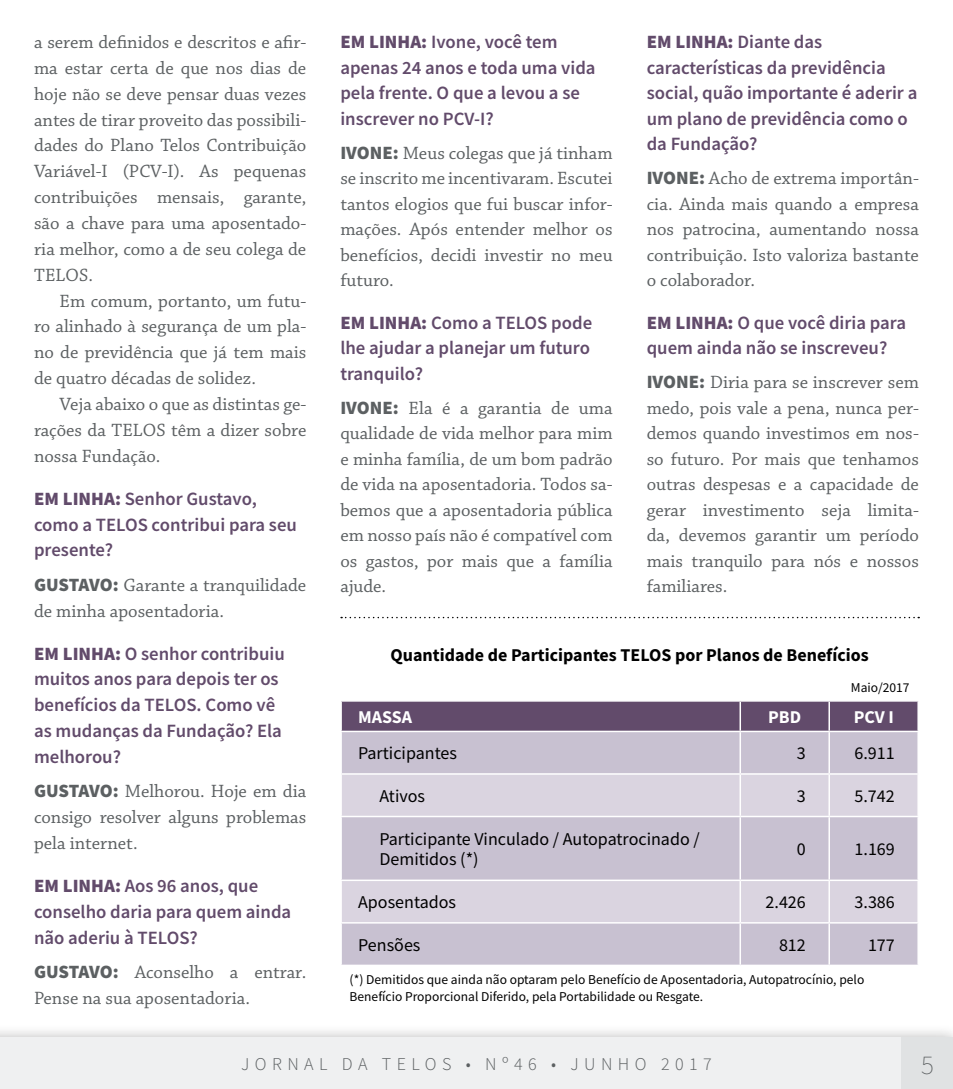
<style>
.page{position:relative;width:953px;height:1089px;background:#fff}
.page>*{position:absolute;margin:0;border:0;box-sizing:border-box;transform-origin:0 0}
.t1{font:200 27px "Source Sans Pro";color:#5c6062}
.t2{font:18.75px/25.5px "Chaparral Pro";color:#5c6062;text-align:justify}
.t3{font:600 18.75px/25.5px "Source Sans Pro";color:#624b6b}
.t4{font:18px/19.5px "Source Sans Pro";color:#000}
.t5{font:700 18px "Source Sans Pro";color:#000}
.t6{font:300 18px "Source Sans Pro";letter-spacing:.3em;color:#5c6062}
.t7{font:700 18px "Source Sans Pro";color:#fff}
.t8{font:13.5px/16.5px "Source Sans Pro";color:#000}
.s1{font-weight:900}
.s2{font-family:"Source Sans Pro";font-weight:900}
</style>
<div class="page">
<div style="left:342px;top:732px;width:575px;height:232px;background:#c8c1d1"></div>
<svg style="left:342px;top:774px;width:575px;height:148px;background:#d2ccd9"></svg>
<div style="left:341px;top:701px;width:577px;height:29px;background:#624b6b"></div>
<hr style="left:739px;top:732px;width:2px;height:41px;background:#fff">
<hr style="left:828px;top:732px;width:2px;height:41px;background:#fff">
<hr style="left:340px;top:773px;width:400px;height:1px;background:#fff">
<hr style="left:740px;top:773px;width:89px;height:1px;background:#fff">
<hr style="left:739px;top:774px;width:2px;height:41px;background:#fff">
<hr style="left:829px;top:773px;width:89px;height:1px;background:#fff">
<hr style="left:828px;top:774px;width:2px;height:41px;background:#fff">
<hr style="left:340px;top:815px;width:400px;height:2px;background:#fff">
<hr style="left:740px;top:815px;width:89px;height:2px;background:#fff">
<hr style="left:739px;top:817px;width:2px;height:62px;background:#fff">
<hr style="left:829px;top:815px;width:89px;height:2px;background:#fff">
<hr style="left:828px;top:817px;width:2px;height:62px;background:#fff">
<hr style="left:340px;top:879px;width:400px;height:2px;background:#fff">
<hr style="left:740px;top:879px;width:89px;height:2px;background:#fff">
<hr style="left:739px;top:881px;width:2px;height:41px;background:#fff">
<hr style="left:829px;top:879px;width:89px;height:2px;background:#fff">
<hr style="left:828px;top:881px;width:2px;height:41px;background:#fff">
<hr style="left:340px;top:922px;width:400px;height:1px;background:#fff">
<hr style="left:740px;top:922px;width:89px;height:1px;background:#fff">
<hr style="left:739px;top:923px;width:2px;height:41px;background:#fff">
<hr style="left:829px;top:922px;width:89px;height:1px;background:#fff">
<hr style="left:828px;top:923px;width:2px;height:41px;background:#fff">
<svg style="left:341px;top:617px;width:578px;height:1px"></svg>
<div style="left:0;top:1023px;width:952px;height:66px;background:#000;opacity:.3"></div>
<div style="left:0;top:1037px;width:952px;height:52px;background:#eff0f1"></div>
<div style="left:901px;top:1037px;width:51px;height:52px;background:#e0e2e3"></div>
<p class="t2" style="left:34px;top:30px;width:274px">a serem definidos e descritos e afir&shy;ma estar certa de que nos dias de hoje não se deve pensar duas vezes antes de tirar proveito das possibili&shy;dades do Plano Telos Contribuição Variável-I (PCV-I). As pequenas contribuições mensais, garante, são a chave para uma aposentado&shy;ria melhor, como a de seu colega de TELOS.</p>
<p class="t2" style="left:34px;top:288px;width:274px;text-indent:26px">Em comum, portanto, um futu&shy;ro alinhado à segurança de um pla&shy;no de previdência que já tem mais de quatro décadas de solidez.</p>
<p class="t2" style="left:34px;top:392px;width:274px;text-indent:26px">Veja abaixo o que as distintas ge&shy;rações da TELOS têm a dizer sobre nossa Fundação.</p>
<p class="t3" style="left:34px;top:485px;width:264px"><span class="s1">EM LINHA:</span> Senhor Gustavo, como a TELOS contribui para seu presente?</p>
<p class="t2" style="left:34px;top:572px;width:274px"><span class="s2">GUSTAVO:</span> Garante a tranquilidade de minha aposentadoria.</p>
<p class="t3" style="left:34px;top:640px;width:252px"><span class="s1">EM LINHA:</span> O senhor contribuiu muitos anos para depois ter os benefícios da TELOS. Como vê as mudanças da Fundação? Ela melhorou?</p>
<p class="t2" style="left:34px;top:779px;width:274px"><span class="s2">GUSTAVO:</span> Melhorou. Hoje em dia consigo resolver alguns problemas pela internet.</p>
<p class="t3" style="left:34px;top:872px;width:259px"><span class="s1">EM LINHA:</span> Aos 96 anos, que conselho daria para quem ainda não aderiu à TELOS?</p>
<p class="t2" style="left:34px;top:960px;width:274px"><span class="s2">GUSTAVO:</span> Aconselho a entrar.<br>Pense na sua aposentadoria.</p>
<p class="t3" style="left:340px;top:29px;width:257px"><span class="s1">EM LINHA:</span> Ivone, você tem apenas 24 anos e toda uma vida pela frente. O que a levou a se inscrever no PCV-I?</p>
<p class="t2" style="left:340px;top:141px;width:274px"><span class="s2">IVONE:</span> Meus colegas que já tinham se inscrito me incentivaram. Escutei tantos elogios que fui buscar infor&shy;mações. Após entender melhor os benefícios, decidi investir no meu futuro.</p>
<p class="t3" style="left:340px;top:309px;width:253px;text-align:justify"><span class="s1">EM LINHA:</span> Como a TELOS pode lhe ajudar a planejar um futuro tranquilo?</p>
<p class="t2" style="left:340px;top:396px;width:274px"><span class="s2">IVONE:</span> Ela é a garantia de uma qualidade de vida melhor para mim e minha família, de um bom padrão de vida na aposentadoria. Todos sa&shy;bemos que a aposentadoria pública em nosso país não é compatível com os gastos, por mais que a família ajude.</p>
<p class="t3" style="left:646px;top:29px;width:272px"><span class="s1">EM LINHA:</span> Diante das características da previdência social, quão importante é aderir a um plano de previdência como o da Fundação?</p>
<p class="t2" style="left:646px;top:166px;width:274px"><span class="s2">IVONE:</span> Acho de extrema importân&shy;cia. Ainda mais quando a empresa nos patrocina, aumentando nossa contribuição. Isto valoriza bastante o colaborador.</p>
<p class="t3" style="left:646px;top:309px;width:261px"><span class="s1">EM LINHA:</span> O que você diria para quem ainda não se inscreveu?</p>
<p class="t2" style="left:646px;top:370px;width:274px"><span class="s2">IVONE:</span> Diria para se inscrever sem medo, pois vale a pena, nunca per&shy;demos quando investimos em nos&shy;so futuro. Por mais que tenhamos outras despesas e a capacidade de gerar investimento seja limita&shy;da, devemos garantir um período mais tranquilo para nós e nossos familiares.</p>
<p class="t5" style="left:390px;top:642px;width:479px">Quantidade de Participantes TELOS por Planos de Benefícios</p>
<p class="t8" style="left:850px;top:679px;width:60px">Maio/2017</p>
<p class="t7" style="left:358px;top:704px;width:56px">MASSA</p>
<p class="t7" style="left:768px;top:704px;width:35px">PBD</p>
<p class="t7" style="left:853px;top:704px;width:42px">PCV I</p>
<p class="t4" style="left:358px;top:743px;width:100px">Participantes</p>
<p class="t4" style="left:796px;top:743px;width:10px">3</p>
<p class="t4" style="left:854px;top:743px;width:42px">6.911</p>
<p class="t4" style="left:379px;top:786px;width:47px">Ativos</p>
<p class="t4" style="left:796px;top:786px;width:10px">3</p>
<p class="t4" style="left:854px;top:786px;width:42px">5.742</p>
<p class="t4" style="left:379px;top:829px;width:322px">Participante Vinculado / Autopatrocinado /<br>Demitidos (*)</p>
<p class="t4" style="left:796px;top:839px;width:10px">0</p>
<p class="t4" style="left:854px;top:839px;width:42px">1.169</p>
<p class="t4" style="left:358px;top:892px;width:99px">Aposentados</p>
<p class="t4" style="left:765px;top:892px;width:42px">2.426</p>
<p class="t4" style="left:854px;top:892px;width:42px">3.386</p>
<p class="t4" style="left:358px;top:935px;width:64px">Pensões</p>
<p class="t4" style="left:779px;top:935px;width:28px">812</p>
<p class="t4" style="left:867px;top:935px;width:28px">177</p>
<p class="t8" style="left:349px;top:971px;width:516px">(*) Demitidos que ainda não optaram pelo Benefício de Aposentadoria, Autopatrocínio, pelo<br>Benefício Proporcional Diferido, pela Portabilidade ou Resgate.</p>
<p class="t6" style="left:241px;top:1053px;width:472px">JORNAL DA TELOS • Nº46 • JUNHO 2017</p>
<h1 class="t1" style="left:921px;top:1048px;width:14px">5</h1>
</div>
